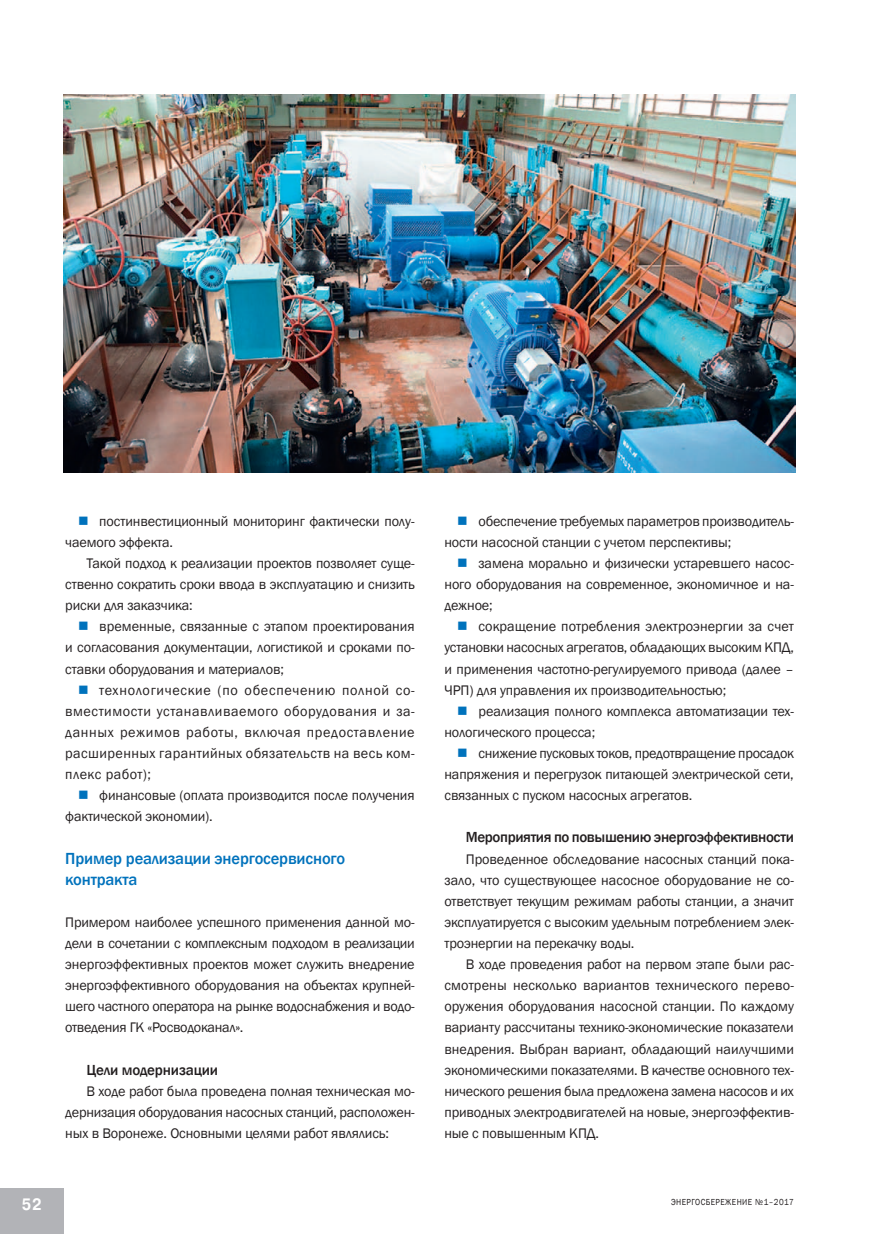
<style>
.page{position:relative;width:872px;height:1234px;background:#fff}
.page>*{position:absolute;margin:0;border:0;box-sizing:border-box;transform-origin:0 0}
.t1{font:500 16.5px/21.1px "Franklin Gothic";letter-spacing:-.01em;color:#0072bc}
.t2{font:700 16.5px "Pragmatica";color:#fff;scale:.89 1}
.t3{font:500 15px "Franklin Gothic";letter-spacing:-.025em;color:#231f20}
.t4{font:14.25px/21.1px "Franklin Gothic";letter-spacing:-.01em;color:#231f20;text-align:justify}
.t5{font:9px "Franklin Gothic";letter-spacing:.05em;color:#231f20;scale:.89 1}
</style>
<div class="page">
<div style="left:0;top:1188px;width:64px;height:45px;background:#b2b3b7"></div>
<img style="left:64px;top:94px;width:731px;height:378px">
<p class="t2" style="left:22px;top:1193px;width:24px">52</p>
<p class="t4" style="left:65px;top:510px;width:351px;text-indent:34px">постинвестиционный мониторинг фактически полу&shy;чаемого эффекта.</p>
<p class="t4" style="left:65px;top:553px;width:351px;text-indent:21px">Такой подход к реализации проектов позволяет суще&shy;ственно сократить сроки ввода в эксплуатацию и снизить риски для заказчика:</p>
<p class="t4" style="left:65px;top:616px;width:351px;text-indent:34px">временные, связанные с этапом проектирования и согласования документации, логистикой и сроками по&shy;ставки оборудования и материалов;</p>
<p class="t4" style="left:65px;top:679px;width:351px;text-indent:34px">технологические (по обеспечению полной со&shy;вместимости устанавливаемого оборудования и за&shy;данных режимов работы, включая предоставление расширенных гарантийных обязательств на весь ком&shy;плекс работ);</p>
<p class="t4" style="left:65px;top:785px;width:351px;text-indent:34px">финансовые (оплата производится после получения фактической экономии).</p>
<p class="t1" style="left:65px;top:847px;width:281px">Пример реализации энергосервисного контракта</p>
<p class="t4" style="left:65px;top:911px;width:351px">Примером наиболее успешного применения данной мо&shy;дели в сочетании с комплексным подходом в реализации энергоэффективных проектов может служить внедрение энергоэффективного оборудования на объектах крупней&shy;шего частного оператора на рынке водоснабжения и водо&shy;отведения ГК «Росводоканал».</p>
<p class="t3" style="left:87px;top:1060px;width:133px">Цели модернизации</p>
<p class="t4" style="left:65px;top:1080px;width:351px;text-indent:21px">В ходе работ была проведена полная техническая мо&shy;дернизация оборудования насосных станций, расположен&shy;ных в Воронеже. Основными целями работ являлись:</p>
<p class="t4" style="left:444px;top:510px;width:351px;text-indent:34px">обеспечение требуемых параметров производитель&shy;ности насосной станции с учетом перспективы;</p>
<p class="t4" style="left:444px;top:553px;width:351px;text-indent:34px">замена морально и физически устаревшего насос&shy;ного оборудования на современное, экономичное и на&shy;дежное;</p>
<p class="t4" style="left:444px;top:616px;width:351px;text-indent:34px">сокращение потребления электроэнергии за счет установки насосных агрегатов, обладающих высоким КПД, и применения частотно-регулируемого привода (далее – ЧРП) для управления их производительностью;</p>
<p class="t4" style="left:444px;top:700px;width:351px;text-indent:34px">реализация полного комплекса автоматизации тех&shy;нологического процесса;</p>
<p class="t4" style="left:444px;top:742px;width:351px;text-indent:34px">снижение пусковых токов, предотвращение просадок напряжения и перегрузок питающей электрической сети, связанных с пуском насосных агрегатов.</p>
<p class="t3" style="left:466px;top:828px;width:330px">Мероприятия по повышению энергоэффективности</p>
<p class="t4" style="left:444px;top:848px;width:351px;text-indent:21px">Проведенное обследование насосных станций пока&shy;зало, что существующее насосное оборудование не со&shy;ответствует текущим режимам работы станции, а значит эксплуатируется с высоким удельным потреблением элек&shy;троэнергии на перекачку воды.</p>
<p class="t4" style="left:444px;top:953px;width:351px;text-indent:21px">В ходе проведения работ на первом этапе были рас&shy;смотрены несколько вариантов технического перево&shy;оружения оборудования насосной станции. По каждому варианту рассчитаны технико-экономические показатели внедрения. Выбран вариант, обладающий наилучшими экономическими показателями. В качестве основного тех&shy;нического решения была предложена замена насосов и их приводных электродвигателей на новые, энергоэффектив&shy;ные с повышенным КПД.</p>
<p class="t5" style="left:671px;top:1196px;width:139px">ЭНЕРГОСБЕРЕЖЕНИЕ №1–2017</p>
</div>
